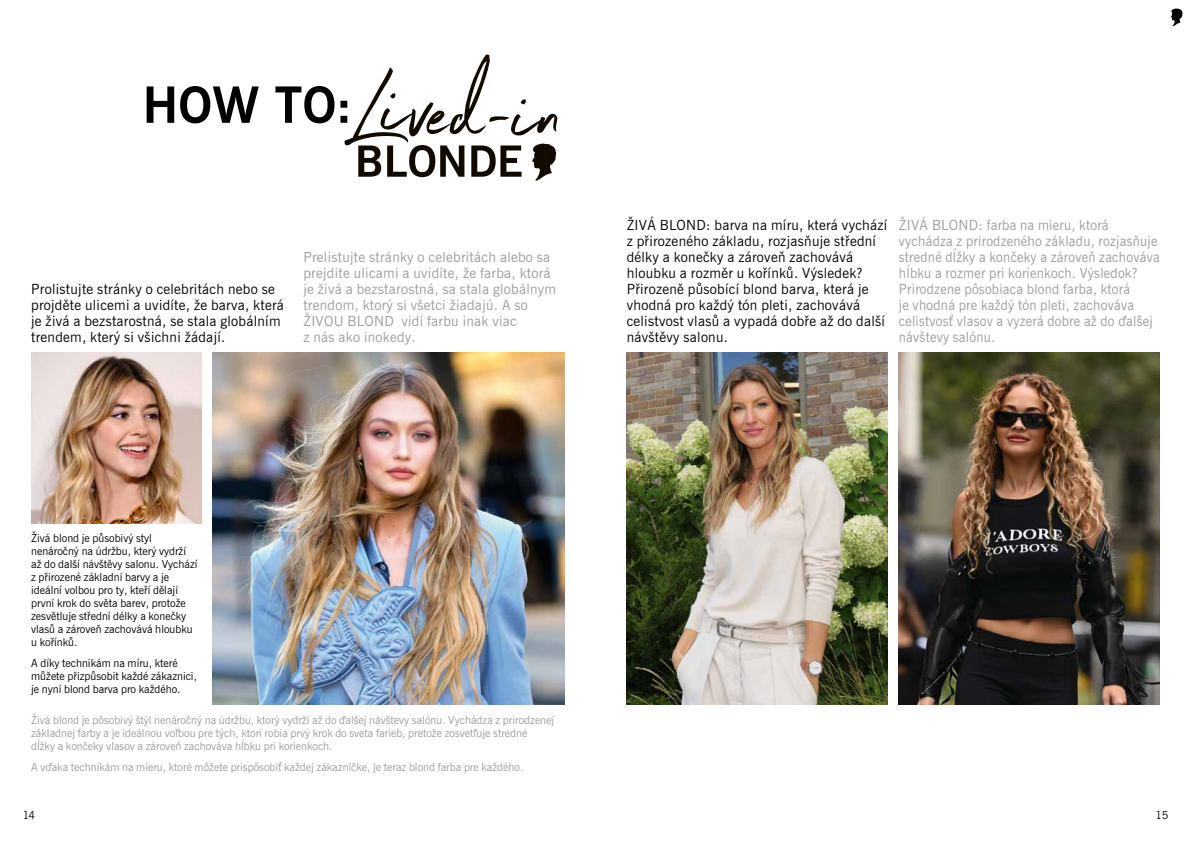
<style>
.page{position:relative;width:1191px;height:842px;background:#fff}
.page>*{position:absolute;margin:0;border:0;box-sizing:border-box;transform-origin:0 0}
.t1{font:700 50px "News Gothic";color:#000}
.t2{font:14px/16px "News Gothic";letter-spacing:.02em;color:#9c9c9c}
.t3{font:14px/16px "News Gothic";letter-spacing:.02em;color:#000}
.t4{font:11px/13px "News Gothic";color:#9c9c9c}
.t5{font:11px/13px "News Gothic";color:#000}
</style>
<div class="page">
<img style="left:213px;top:353px;width:351px;height:351px">
<img style="left:31px;top:353px;width:170px;height:170px">
<svg style="left:344px;top:55px;width:213px;height:126px"></svg>
<img style="left:626px;top:353px;width:261px;height:351px">
<img style="left:899px;top:353px;width:260px;height:351px">
<svg style="left:1171px;top:8px;width:11px;height:18px"></svg>
<h1 class="t1" style="left:143px;top:72px;width:211px">HOW TO:</h1>
<p class="t3" style="left:31px;top:281px;width:254px">Prolistujte stránky o celebritách nebo se projděte ulicemi a uvidíte, že barva, která je živá a bezstarostná, se stala globálním trendem, který si všichni žádají.</p>
<p class="t2" style="left:303px;top:249px;width:254px">Prelistujte stránky o celebritách alebo sa prejdite ulicami a uvidíte, že farba, ktorá je živá a bezstarostná, sa stala globálnym trendom, ktorý si všetci žiadajú. A so ŽIVOU BLOND vidí farbu inak viac<br>z nás ako inokedy.</p>
<p class="t3" style="left:626px;top:217px;width:262px">ŽIVÁ BLOND: barva na míru, která vychází z přirozeného základu, rozjasňuje střední délky a konečky a zároveň zachovává hloubku a rozměr u kořínků. Výsledek?<br>Přirozeně působící blond barva, která je vhodná pro každý tón pleti, zachovává celistvost vlasů a vypadá dobře až do další návštěvy salonu.</p>
<p class="t2" style="left:899px;top:217px;width:262px">ŽIVÁ BLOND: farba na mieru, ktorá vychádza z prirodzeného základu, rozjasňuje stredné dĺžky a končeky a zároveň zachováva hĺbku a rozmer pri korienkoch. Výsledok?<br>Prirodzene pôsobiaca blond farba, ktorá<br>je vhodná pre každý tón pleti, zachováva celistvosť vlasov a vyzerá dobre až do ďalšej návštevy salónu.</p>
<p class="t5" style="left:31px;top:532px;width:168px">Živá blond je působivý styl nenáročný na údržbu, který vydrží až do další návštěvy salonu. Vychází z přirozené základní barvy a je ideální volbou pro ty, kteří dělají první krok do světa barev, protože zesvětluje střední délky a konečky vlasů a zároveň zachovává hloubku u kořínků.</p>
<p class="t5" style="left:31px;top:657px;width:167px">A díky technikám na míru, které můžete přizpůsobit každé zákaznici, je nyní blond barva pro každého.</p>
<p class="t4" style="left:31px;top:714px;width:524px">Živá blond je pôsobivý štýl nenáročný na údržbu, ktorý vydrží až do ďalšej návštevy salónu. Vychádza z prirodzenej základnej farby a je ideálnou voľbou pre tých, ktorí robia prvý krok do sveta farieb, pretože zosvetľuje stredné<br>dĺžky a končeky vlasov a zároveň zachováva hĺbku pri korienkoch.</p>
<p class="t4" style="left:31px;top:760px;width:493px">A vďaka technikám na mieru, ktoré môžete prispôsobiť každej zákazníčke, je teraz blond farba pre každého.</p>
<p class="t5" style="left:23px;top:809px;width:14px">14</p>
<p class="t5" style="left:1155px;top:809px;width:14px">15</p>
</div>
